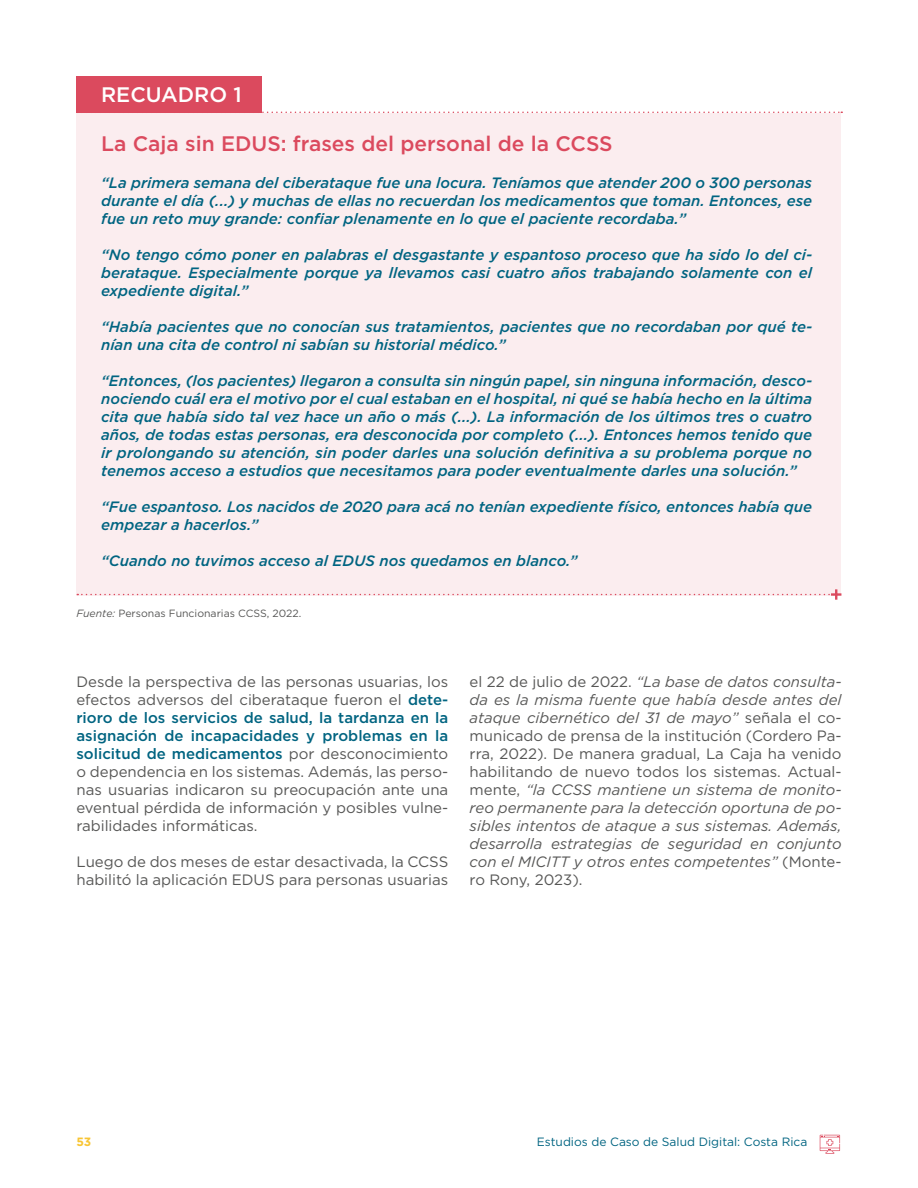
<style>
.page{position:relative;width:918px;height:1188px;background:#fff}
.page>*{position:absolute;margin:0;border:0;box-sizing:border-box;transform-origin:0 0}
.t1{font:500 21px "Gotham";color:#db4a5e}
.t2{font:500 21px "Gotham";color:#fff}
.t3{font:italic 500 15px/18px "Gotham";color:#006481;text-align:justify}
.t4{font:italic 15px/18px "Gotham";color:#575756;text-align:justify}
.t5{font:15px/18px "Gotham";color:#575756;text-align:justify}
.t6{font:12px "Gotham";color:#006481}
.t7{font:700 12px "Gotham";color:#f8c533}
.t8{font:10.5px "Gotham";color:#575756}
.s1{font-style:italic}
.s2{font-weight:500;color:#006481}
.s3{font-style:normal}
</style>
<div class="page">
<svg style="left:820px;top:1135px;width:20px;height:19px"></svg>
<div style="left:77px;top:113px;width:764px;height:482px;background:#fbedef"></div>
<div style="left:77px;top:77px;width:185px;height:36px;background:#db4a5e"></div>
<svg style="left:262px;top:112px;width:580px;height:1px"></svg>
<svg style="left:77px;top:589px;width:764px;height:11px"></svg>
<h1 class="t2" style="left:101px;top:81px;width:142px">RECUADRO 1</h1>
<h1 class="t1" style="left:101px;top:130px;width:513px">La Caja sin EDUS: frases del personal de la CCSS</h1>
<p class="t3" style="left:101px;top:173px;width:713px">“La primera semana del ciberataque fue una locura. Teníamos que atender 200 o 300 personas durante el día (...) y muchas de ellas no recuerdan los medicamentos que toman. Entonces, ese fue un reto muy grande: confiar plenamente en lo que el paciente recordaba.”</p>
<p class="t3" style="left:101px;top:245px;width:713px">“No tengo cómo poner en palabras el desgastante y espantoso proceso que ha sido lo del ci&shy;berataque. Especialmente porque ya llevamos casi cuatro años trabajando solamente con el expediente digital.”</p>
<p class="t3" style="left:101px;top:317px;width:713px">“Había pacientes que no conocían sus tratamientos, pacientes que no recordaban por qué te&shy;nían una cita de control ni sabían su historial médico.”</p>
<p class="t3" style="left:101px;top:371px;width:713px">“Entonces, (los pacientes) llegaron a consulta sin ningún papel, sin ninguna información, desco&shy;nociendo cuál era el motivo por el cual estaban en el hospital, ni qué se había hecho en la última cita que había sido tal vez hace un año o más (...). La información de los últimos tres o cuatro años, de todas estas personas, era desconocida por completo (...). Entonces hemos tenido que ir prolongando su atención, sin poder darles una solución definitiva a su problema porque no tenemos acceso a estudios que necesitamos para poder eventualmente darles una solución.”</p>
<p class="t3" style="left:101px;top:497px;width:713px">“Fue espantoso. Los nacidos de 2020 para acá no tenían expediente físico, entonces había que empezar a hacerlos.”</p>
<p class="t3" style="left:101px;top:551px;width:478px">“Cuando no tuvimos acceso al EDUS nos quedamos en blanco.”</p>
<p class="t8" style="left:77px;top:606px;width:226px"><span class="s1">Fuente:</span> Personas Funcionarias CCSS, 2022.</p>
<p class="t5" style="left:76px;top:672px;width:373px">Desde la perspectiva de las personas usuarias, los efectos adversos del ciberataque fueron el <span class="s2">dete&shy;rioro de los servicios de salud, la tardanza en la asignación de incapacidades y problemas en la solicitud de medicamentos</span> por desconocimiento o dependencia en los sistemas. Además, las perso&shy;nas usuarias indicaron su preocupación ante una eventual pérdida de información y posibles vulne&shy;rabilidades informáticas.</p>
<p class="t5" style="left:76px;top:852px;width:373px">Luego de dos meses de estar desactivada, la CCSS habilitó la aplicación EDUS para personas usuarias</p>
<p class="t4" style="left:470px;top:672px;width:373px"><span class="s3">el 22 de julio de 2022.</span> “La base de datos consulta&shy;da es la misma fuente que había desde antes del ataque cibernético del 31 de mayo” <span class="s3">señala el co&shy;municado de prensa de la institución (Cordero Pa&shy;rra, 2022). De manera gradual, La Caja ha venido habilitando de nuevo todos los sistemas. Actual&shy;mente,</span> “la CCSS mantiene un sistema de monito&shy;reo permanente para la detección oportuna de po&shy;sibles intentos de ataque a sus sistemas. Además, desarrolla estrategias de seguridad en conjunto con el MICITT y otros entes competentes” <span class="s3">(Monte&shy;ro Rony, 2023).</span></p>
<p class="t7" style="left:76px;top:1134px;width:16px">53</p>
<p class="t6" style="left:537px;top:1134px;width:272px">Estudios de Caso de Salud Digital: Costa Rica</p>
</div>
